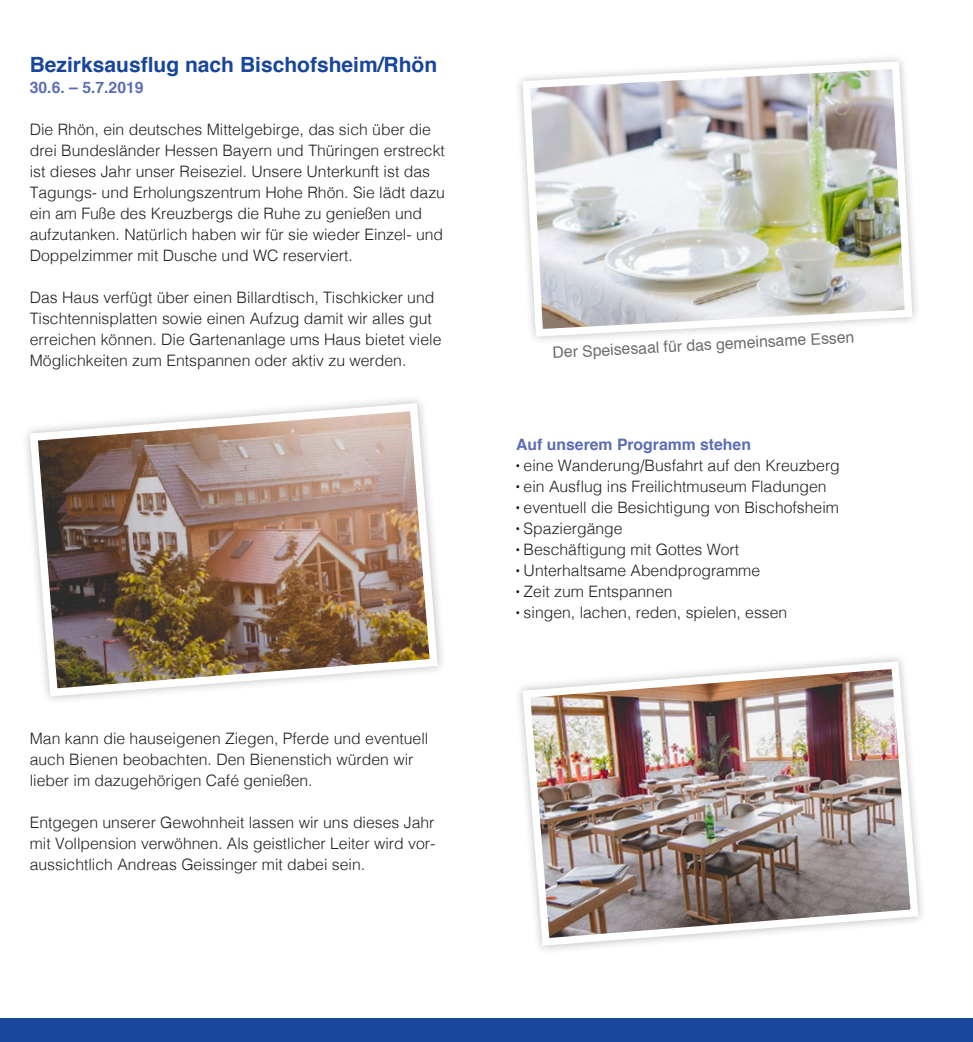
<style>
.page{position:relative;width:973px;height:1042px;background:#fff}
.page>*{position:absolute;margin:0;border:0;box-sizing:border-box;transform-origin:0 0}
.t1{font:700 21px "Helvetica";color:#18469d}
.t2{font:300 15.75px/21px "Helvetica";color:#231f20}
.t3{font:700 15.75px "Helvetica";color:#5c6db4}
.t4{font:15.75px "Helvetica";color:#6c6d70}
</style>
<div class="page">
<div style="left:0;top:1018px;width:972px;height:24px;background:#18469d"></div>
<img style="left:26px;top:399px;width:415px;height:301px">
<img style="left:519px;top:58px;width:397px;height:282px">
<img style="left:519px;top:657px;width:403px;height:293px">
<h1 class="t1" style="left:30px;top:47px;width:409px">Bezirksausflug nach Bischofsheim/Rhön</h1>
<p class="t3" style="left:30px;top:75px;width:115px">30.6. – 5.7.2019</p>
<p class="t2" style="left:30px;top:118px;width:416px">Die Rhön, ein deutsches Mittelgebirge, das sich über die drei Bundesländer Hessen Bayern und Thüringen erstreckt ist dieses Jahr unser Reiseziel. Unsere Unterkunft ist das Tagungs- und Erholungszentrum Hohe Rhön. Sie lädt dazu ein am Fuße des Kreuzbergs die Ruhe zu genießen und aufzutanken. Natürlich haben wir für sie wieder Einzel- und Doppelzimmer mit Dusche und WC reserviert.</p>
<p class="t2" style="left:30px;top:286px;width:413px">Das Haus verfügt über einen Billardtisch, Tischkicker und Tischtennisplatten sowie einen Aufzug damit wir alles gut erreichen können. Die Gartenanlage ums Haus bietet viele Möglichkeiten zum Entspannen oder aktiv zu werden.</p>
<p class="t2" style="left:30px;top:727px;width:400px">Man kann die hauseigenen Ziegen, Pferde und eventuell auch Bienen beobachten. Den Bienenstich würden wir lieber im dazugehörigen Café genießen.</p>
<p class="t2" style="left:30px;top:811px;width:406px;text-align:justify">Entgegen unserer Gewohnheit lassen wir uns dieses Jahr mit Vollpension verwöhnen. Als geistlicher Leiter wird vor&shy;aussichtlich Andreas Geissinger mit dabei sein.</p>
<p class="t4" style="left:552px;top:340px;width:303px;rotate:-3deg">Der Speisesaal für das gemeinsame Essen</p>
<p class="t3" style="left:516px;top:432px;width:236px">Auf unserem Programm stehen</p>
<p class="t2" style="left:523px;top:454px;width:318px">eine Wanderung/Busfahrt auf den Kreuzberg ein Ausflug ins Freilichtmuseum Fladungen eventuell die Besichtigung von Bischofsheim Spaziergänge<br>Beschäftigung mit Gottes Wort Unterhaltsame Abendprogramme<br>Zeit zum Entspannen<br>singen, lachen, reden, spielen, essen</p>
</div>
